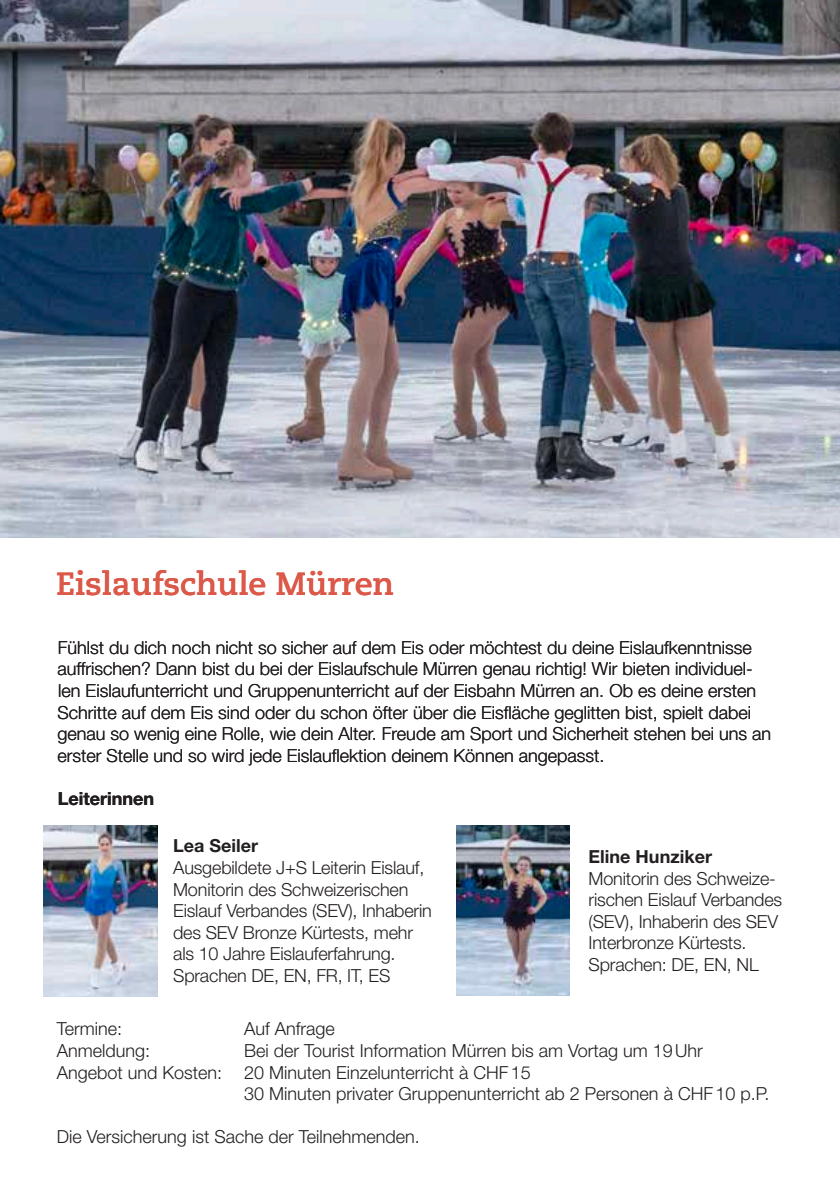
<style>
.page{position:relative;width:840px;height:1191px;background:#fff}
.page>*{position:absolute;margin:0;border:0;box-sizing:border-box;transform-origin:0 0}
.t1{font:700 32px "Caecilia LT Std";color:#dc5949}
.t2{font:300 18px/21.6px "Helvetica Neue LT Std";color:#231f20}
.t3{font:700 18px "Helvetica Neue LT Std";color:#231f20}
</style>
<div class="page">
<img style="left:0;top:0;width:839px;height:537px">
<svg style="left:838px;top:0;width:2px;height:8px"></svg>
<img style="left:456px;top:825px;width:112px;height:171px">
<img style="left:43px;top:825px;width:114px;height:171px">
<h1 class="t1" style="left:56px;top:565px;width:339px">Eislaufschule Mürren</h1>
<p class="t2" style="left:57px;top:636px;width:714px">Fühlst du dich noch nicht so sicher auf dem Eis oder möchtest du deine Eislaufkenntnisse auffrischen? Dann bist du bei der Eislaufschule Mürren genau richtig! Wir bieten individuel&shy;len Eislaufunterricht und Gruppenunterricht auf der Eisbahn Mürren an. Ob es deine ersten Schritte auf dem Eis sind oder du schon öfter über die Eisfläche geglitten bist, spielt dabei genau so wenig eine Rolle, wie dein Alter. Freude am Sport und Sicherheit stehen bei uns an erster Stelle und so wird jede Eislauflektion deinem Können angepasst.</p>
<p class="t3" style="left:58px;top:787px;width:98px">Leiterinnen</p>
<p class="t3" style="left:173px;top:835px;width:86px">Lea Seiler</p>
<p class="t2" style="left:173px;top:856px;width:260px">Ausgebildete J+S Leiterin Eislauf,<br>Monitorin des Schweizerischen<br>Eislauf Verbandes (SEV), Inhaberin des SEV Bronze Kürtests, mehr als 10 Jahre Eislauferfahrung.<br>Sprachen DE, EN, FR, IT, ES</p>
<p class="t3" style="left:588px;top:845px;width:125px">Eline Hunziker</p>
<p class="t2" style="left:588px;top:867px;width:195px">Monitorin des Schweize&shy;rischen Eislauf Verbandes (SEV), Inhaberin des SEV<br>Interbronze Kürtests.<br>Sprachen: DE, EN, NL</p>
<p class="t2" style="left:57px;top:1017px;width:67px">Termine:</p>
<p class="t2" style="left:244px;top:1017px;width:92px">Auf Anfrage</p>
<p class="t2" style="left:57px;top:1039px;width:95px">Anmeldung:</p>
<p class="t2" style="left:244px;top:1039px;width:460px">Bei der Tourist Information Mürren bis am Vortag um 19Uhr</p>
<p class="t2" style="left:57px;top:1061px;width:475px">Angebot und Kosten: 20 Minuten Einzelunterricht à CHF15</p>
<p class="t2" style="left:244px;top:1082px;width:526px">30 Minuten privater Gruppenunterricht ab 2 Personen à CHF10 p.P.</p>
<p class="t2" style="left:57px;top:1125px;width:364px">Die Versicherung ist Sache der Teilnehmenden.</p>
</div>
